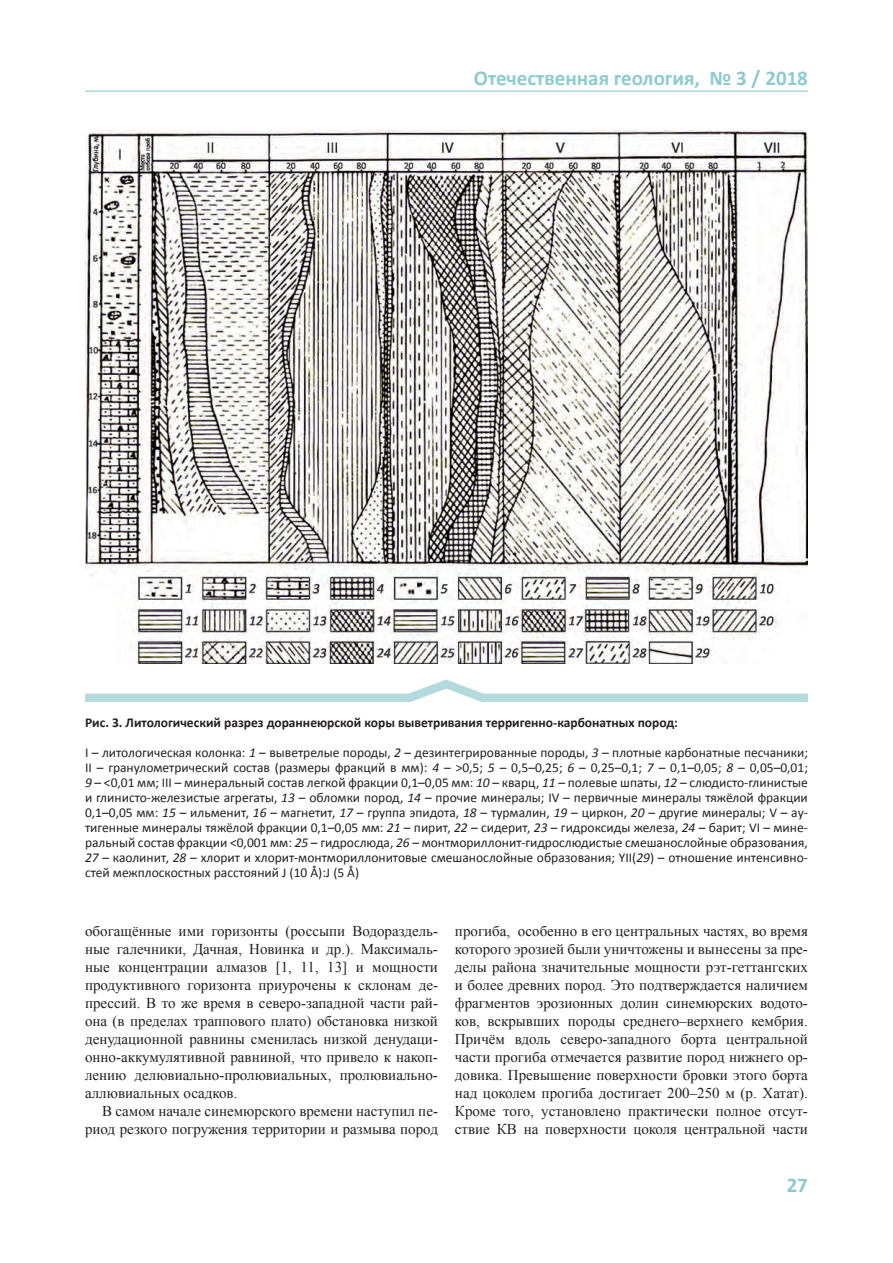
<style>
.page{position:relative;width:893px;height:1263px;background:#fff}
.page>*{position:absolute;margin:0;border:0;box-sizing:border-box;transform-origin:0 0}
.t1{font:700 21px "Calibri";color:#8dcbce}
.t2{font:15px/18px "Times New Roman";color:#231f20;text-align:justify}
.t3{font:13.5px/15px "Calibri";color:#231f20;text-align:justify}
.t4{font:700 13.5px "Calibri";color:#231f20}
.s1{font-style:italic}
</style>
<div class="page">
<hr style="left:85px;top:91px;width:723px;height:1px;background:#8dcbce">
<img style="left:85px;top:130px;width:723px;height:534px">
<svg style="left:85px;top:679px;width:723px;height:23px"></svg>
<p class="t1" style="left:474px;top:65px;width:336px">Отечественная геология, № 3 / 2018</p>
<p class="t4" style="left:85px;top:714px;width:594px">Рис. 3. Литологический разрез дораннеюрской коры выветривания терригенно-карбонатных пород:</p>
<p class="t3" style="left:85px;top:745px;width:724px">I – литологическая колонка: <span class="s1">1</span> – выветрелые породы, <span class="s1">2</span> – дезинтегрированные породы, <span class="s1">3</span> – плотные карбонатные песчаники; II – гранулометрический состав (размеры фракций в мм): <span class="s1">4</span> – &gt;0,5; <span class="s1">5</span> – 0,5–0,25; <span class="s1">6</span> – 0,25–0,1; <span class="s1">7</span> – 0,1–0,05; <span class="s1">8</span> – 0,05–0,01; <span class="s1">9</span> – &lt;0,01 мм; III – минеральный состав легкой фракции 0,1–0,05 мм: <span class="s1">10</span> – кварц, <span class="s1">11</span> – полевые шпаты, <span class="s1">12</span> – слюдисто-глинистые и глинисто-железистые агрегаты, <span class="s1">13</span> – обломки пород, <span class="s1">14</span> – прочие минералы; IV – первичные минералы тяжёлой фракции 0,1–0,05 мм: <span class="s1">15</span> – ильменит, <span class="s1">16</span> – магнетит, <span class="s1">17</span> – группа эпидота, <span class="s1">18</span> – турмалин, <span class="s1">19</span> – циркон, <span class="s1">20</span> – другие минералы; V – ау&shy;тигенные минералы тяжёлой фракции 0,1–0,05 мм: <span class="s1">21</span> – пирит, <span class="s1">22</span> – сидерит, <span class="s1">23</span> – гидроксиды железа, <span class="s1">24</span> – барит; VI – мине&shy;ральный состав фракции &lt;0,001 мм: <span class="s1">25</span> – гидрослюда, <span class="s1">26</span> – монтмориллонит-гидрослюдистые смешанослойные образования, <span class="s1">27</span> – каолинит, <span class="s1">28</span> – хлорит и хлорит-монтмориллонитовые смешанослойные образования; YII(<span class="s1">29</span>) – отношение интенсивно&shy;стей межплоскостных расстояний J (10 Å):J (5 Å)</p>
<p class="t2" style="left:85px;top:922px;width:354px">обогащённые ими горизонты (россыпи Водораздель-</p>
<p class="t2" style="left:85px;top:940px;width:354px">ные галечники, Дачная, Новинка и др.). Максималь-</p>
<p class="t2" style="left:85px;top:958px;width:354px">ные концентрации алмазов [1, 11, 13] и мощности</p>
<p class="t2" style="left:85px;top:976px;width:354px">продуктивного горизонта приурочены к склонам де-</p>
<p class="t2" style="left:85px;top:994px;width:354px">прессий. В то же время в северо-западной части рай-</p>
<p class="t2" style="left:85px;top:1012px;width:354px">она (в пределах траппового плато) обстановка низкой</p>
<p class="t2" style="left:85px;top:1030px;width:354px">денудационной равнины сменилась низкой денудаци-</p>
<p class="t2" style="left:85px;top:1048px;width:353px">онно-аккумулятивной равниной, что привело к накоп-</p>
<p class="t2" style="left:85px;top:1066px;width:354px">лению делювиально-пролювиальных, пролювиально-</p>
<p class="t2" style="left:85px;top:1084px;width:154px">аллювиальных осадков.</p>
<p class="t2" style="left:102px;top:1102px;width:337px">В самом начале синемюрского времени наступил пе-</p>
<p class="t2" style="left:85px;top:1120px;width:354px">риод резкого погружения территории и размыва пород</p>
<p class="t2" style="left:455px;top:922px;width:354px">прогиба, особенно в его центральных частях, во время которого эрозией были уничтожены и вынесены за пре&shy;делы района значительные мощности рэт-геттангских и более древних пород. Это подтверждается наличием фрагментов эрозионных долин синемюрских водото&shy;ков, вскрывших породы среднего–верхнего кембрия.<br>Причём вдоль северо-западного борта центральной части прогиба отмечается развитие пород нижнего ор&shy;довика. Превышение поверхности бровки этого борта над цоколем прогиба достигает 200–250 м (р. Хатат).<br>Кроме того, установлено практически полное отсут&shy;ствие КВ на поверхности цоколя центральной части</p>
<p class="t1" style="left:787px;top:1171px;width:23px">27</p>
</div>
